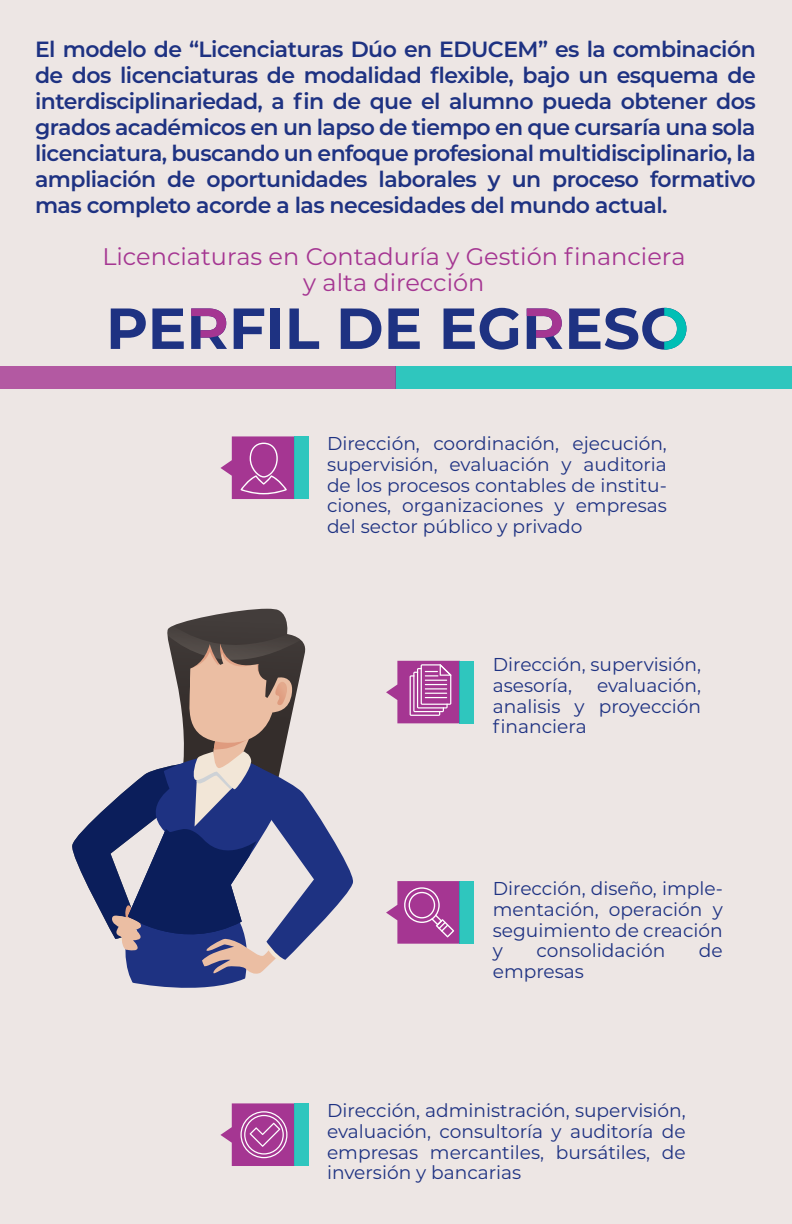
<style>
.page{position:relative;width:792px;height:1224px;background:#ede6e4}
.page>*{position:absolute;margin:0;border:0;box-sizing:border-box;transform-origin:0 0}
.t1{font:700 57.8px "Montserrat";color:#1e3282}
.t2{font:24px/26px "Montserrat";color:#a53692;text-align:center}
.t3{font:600 22px/26px "Montserrat";letter-spacing:-.025em;color:#1e3282;text-align:justify}
.t4{font:18.6px/20.6px "Montserrat";color:#1e3282;text-align:justify}
</style>
<div class="page">
<div style="left:395px;top:367px;width:396px;height:22px;background:#2fc6be"></div>
<div style="left:0;top:367px;width:395px;height:22px;background:#b359a2"></div>
<svg style="left:191px;top:308px;width:36px;height:30px"></svg>
<svg style="left:527px;top:308px;width:35px;height:30px"></svg>
<svg style="left:664px;top:308px;width:22px;height:42px"></svg>
<div style="left:460px;top:661px;width:14px;height:62px;background:#2fc6be"></div>
<div style="left:460px;top:881px;width:14px;height:63px;background:#2fc6be"></div>
<svg style="left:386px;top:881px;width:74px;height:63px;background:#b45fa6"></svg>
<div style="left:294px;top:436px;width:14px;height:63px;background:#2fc6be"></div>
<div style="left:294px;top:1103px;width:14px;height:63px;background:#2fc6be"></div>
<svg style="left:220px;top:436px;width:74px;height:63px;background:#b45ba4"></svg>
<svg style="left:220px;top:1103px;width:74px;height:63px;background:#b762a8"></svg>
<svg style="left:386px;top:661px;width:74px;height:62px"></svg>
<svg style="left:72px;top:609px;width:281px;height:379px"></svg>
<p class="t3" style="left:35px;top:35px;width:722px">El modelo de “Licenciaturas Dúo en EDUCEM” es la combinación de dos licenciaturas de modalidad flexible, bajo un esquema de interdisciplinariedad, a fin de que el alumno pueda obtener dos grados académicos en un lapso de tiempo en que cursaría una sola licenciatura, buscando un enfoque profesional multidisciplinario, la ampliación de oportunidades laborales y un proceso formativo mas completo acorde a las necesidades del mundo actual.</p>
<p class="t2" style="left:102px;top:243px;width:585px">Licenciaturas en Contaduría y Gestión financiera y alta dirección</p>
<h1 class="t1" style="left:106px;top:287px;width:584px">PERFIL DE EGRESO</h1>
<p class="t4" style="left:327px;top:433px;width:341px">Dirección, coordinación, ejecución, supervisión, evaluación y auditoria de los procesos contables de institu&shy;ciones, organizaciones y empresas del sector público y privado</p>
<p class="t4" style="left:493px;top:654px;width:210px">Dirección, supervisión, asesoría,</p>
<p class="t4" style="left:493px;top:675px;width:210px;text-indent:104px">evaluación, analisis y proyección financiera</p>
<p class="t4" style="left:493px;top:878px;width:231px">Dirección, diseño, imple&shy;mentación, operación y seguimiento de creación y</p>
<p class="t4" style="left:537px;top:940px;width:130px">consolidación</p>
<p class="t4" style="left:699px;top:940px;width:25px">de</p>
<p class="t4" style="left:493px;top:960px;width:93px">empresas</p>
<p class="t4" style="left:327px;top:1100px;width:360px">Dirección, administración, supervisión, evaluación, consultoría y auditoría de empresas mercantiles, bursátiles, de inversión y bancarias</p>
</div>
